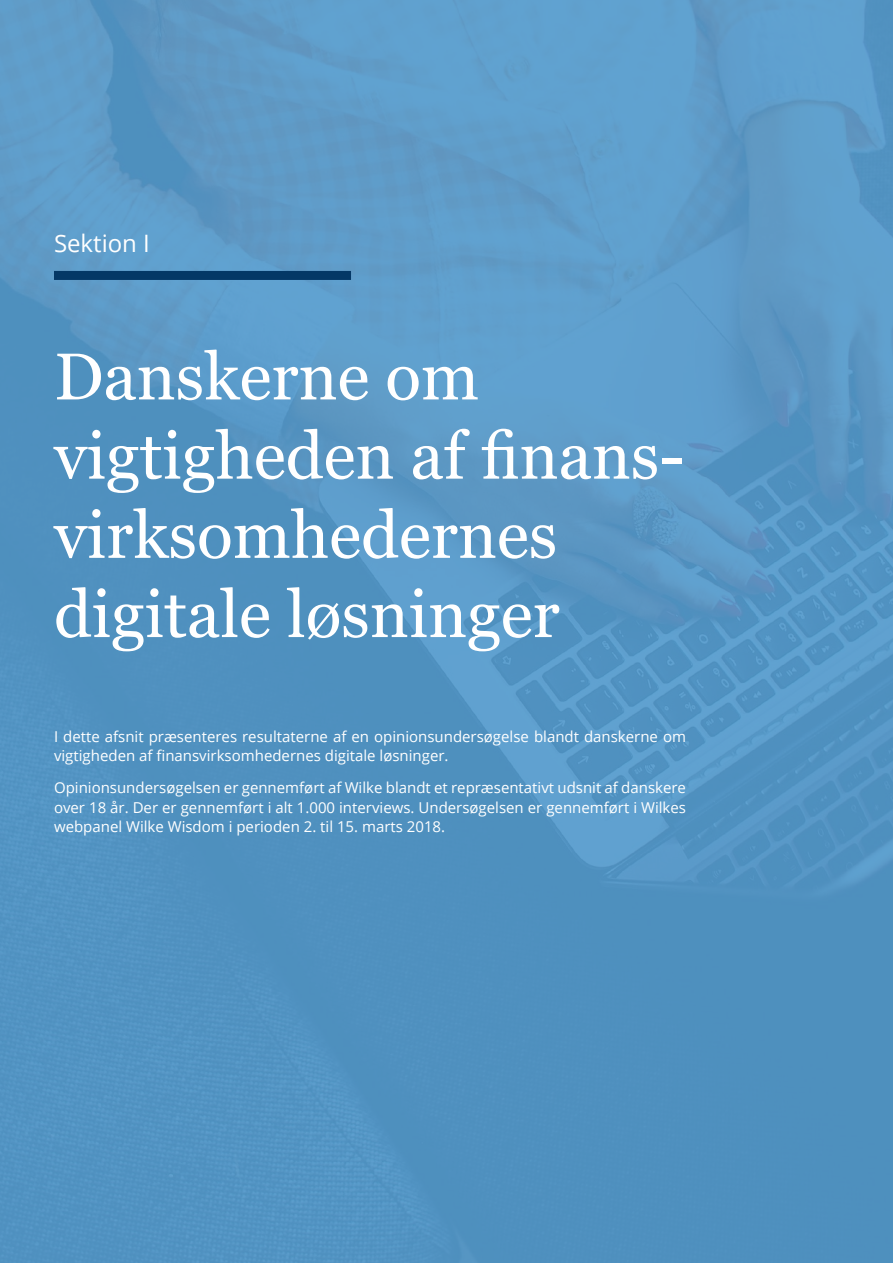
<style>
.page{position:relative;width:893px;height:1263px;background:#fff}
.page>*{position:absolute;margin:0;border:0;box-sizing:border-box;transform-origin:0 0}
.Heading_1{font:66px/79.2px "Georgia";color:#fff}
.Heading_1-2{font:24px "Open Sans";color:#fff}
.Body{font:15px/19.5px "Open Sans";color:#fff}
</style>
<div class="page">
<div style="left:0;top:0;width:893px;height:1263px;background:linear-gradient(to right,#5595c3,#5797c5)"></div>
<div style="left:54px;top:271px;width:297px;height:9px;background:#043866"></div>
<p class="Heading_1-2" style="left:54px;top:227px;width:97px">Sektion I</p>
<p class="Heading_1" style="left:54px;top:338px;width:632px">Danskerne om vigtigheden af finans&shy;virksomhedernes digitale løsninger</p>
<p class="Body" style="left:54px;top:726px;width:633px">I dette afsnit præsenteres resultaterne af en opinionsundersøgelse blandt danskerne om vigtigheden af finansvirksomhedernes digitale løsninger.</p>
<p class="Body" style="left:54px;top:778px;width:633px;text-align:justify">Opinionsundersøgelsen er gennemført af Wilke blandt et repræsentativt udsnit af danskere over 18 år. Der er gennemført i alt 1.000 interviews. Undersøgelsen er gennemført i Wilkes webpanel Wilke Wisdom i perioden 2. til 15. marts 2018.</p>
</div>
